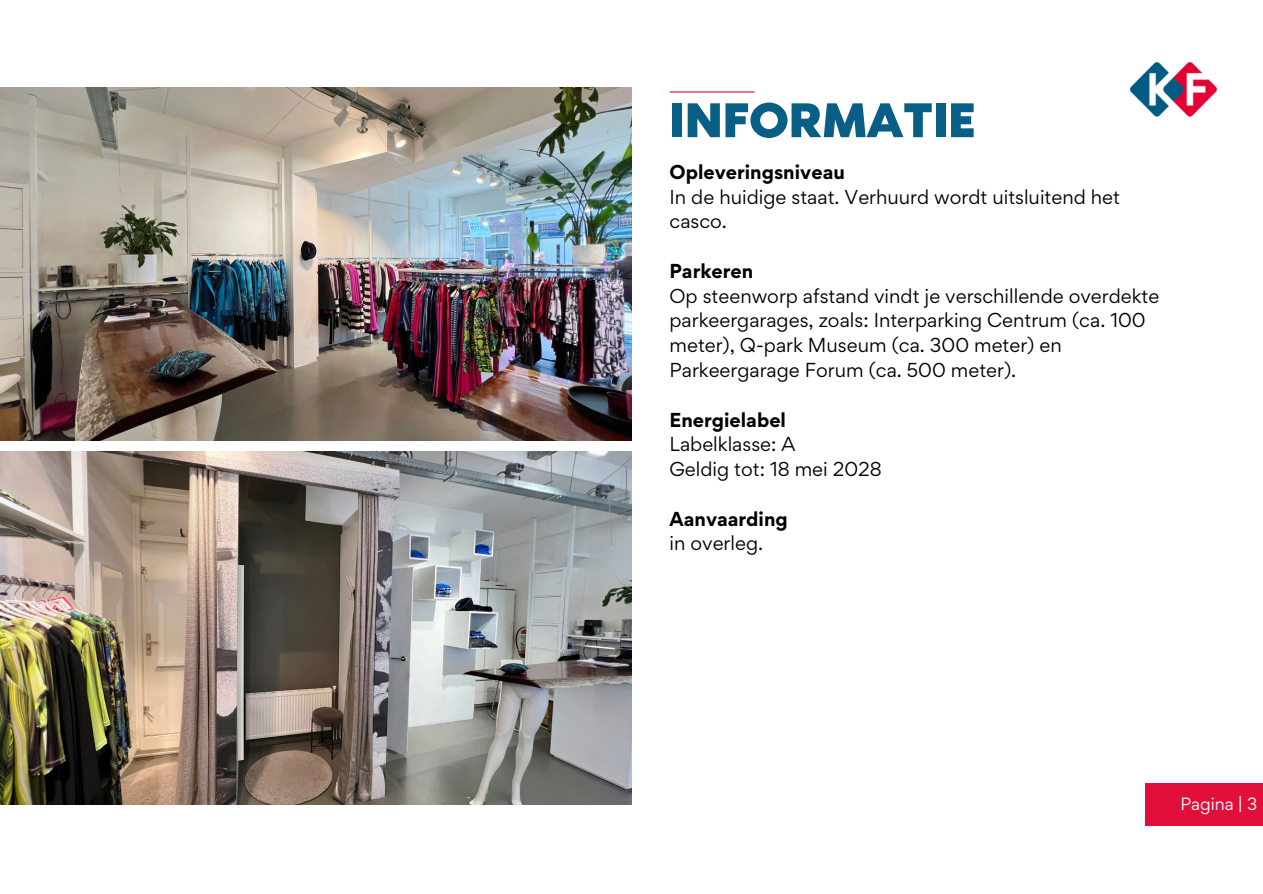
<style>
.page{position:relative;width:1263px;height:894px;background:#fff}
.page>*{position:absolute;margin:0;border:0;box-sizing:border-box;transform-origin:0 0}
.t1{font:61.35px "RTL Media Pro Medium";color:#095e86}
.t2{font:18px/24.8px "Gordita";color:#000}
.t3{font:700 18px/24.8px "Gordita";color:#000}
.t4{font:15.75px "Gordita";color:#fff}
.s1{font-weight:700}
.s2{font-weight:400}
</style>
<div class="page">
<hr style="left:670px;top:91px;width:84px;height:2px;background:#e10f3a">
<img style="left:1130px;top:62px;width:87px;height:55px">
<div style="left:1146px;top:782px;width:117px;height:43px;background:#e10f3a"></div>
<img style="left:0;top:87px;width:631px;height:353px">
<img style="left:0;top:451px;width:631px;height:353px">
<p class="t1" style="left:669px;top:93px;width:308px">INFORMATIE</p>
<p class="t2" style="left:669px;top:159px;width:452px"><span class="s1">Opleveringsniveau<br></span>In de huidige staat. Verhuurd wordt uitsluitend het casco.</p>
<p class="t2" style="left:669px;top:258px;width:491px"><span class="s1">Parkeren<br></span>Op steenworp afstand vindt je verschillende overdekte parkeergarages, zoals: Interparking Centrum (ca. 100 meter), Q-park Museum (ca. 300 meter) en Parkeergarage Forum (ca. 500 meter).</p>
<h2 class="t2" style="left:669px;top:407px;width:214px"><span class="s1">Energielabel<br></span>Labelklasse: A<br>Geldig tot: 18 mei 2028</h2>
<h2 class="t3" style="left:669px;top:506px;width:120px">Aanvaarding <span class="s2">in overleg.</span></h2>
<p class="t4" style="left:1180px;top:793px;width:78px">Pagina | 3</p>
</div>
